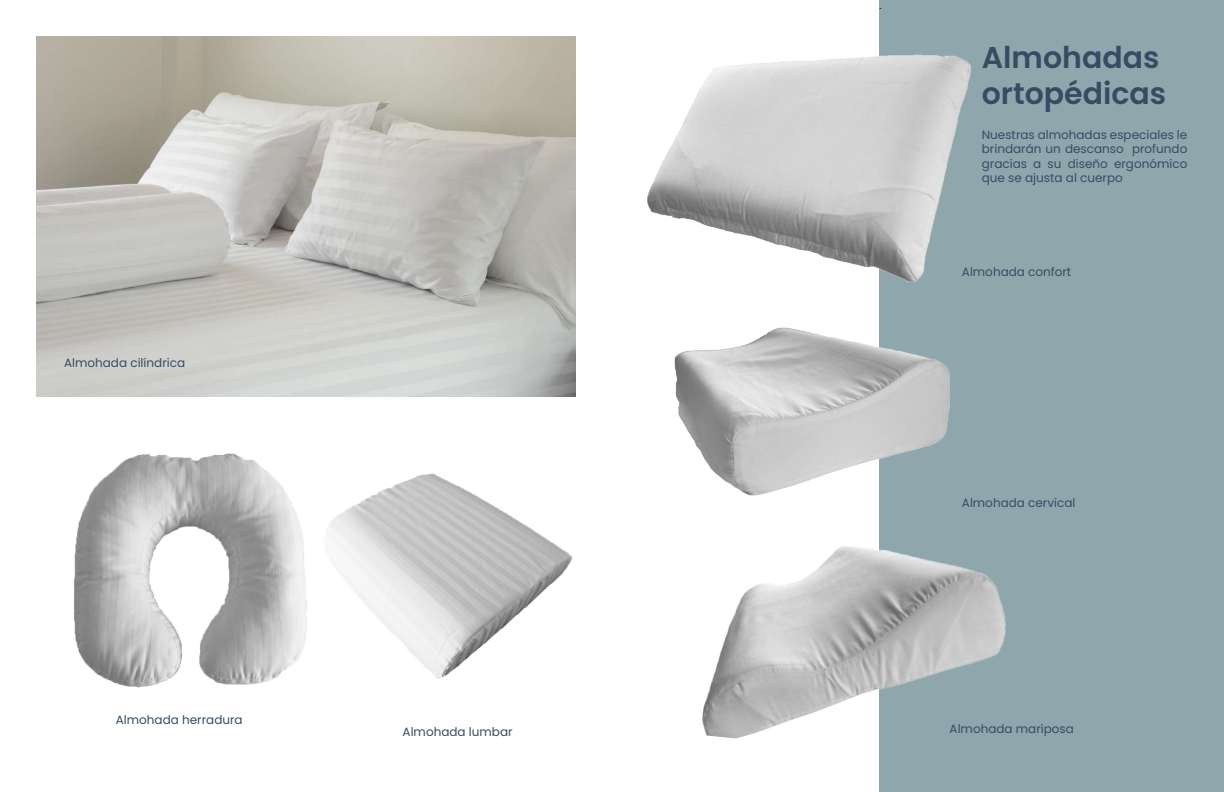
<style>
.page{position:relative;width:1224px;height:792px;background:#fff}
.page>*{position:absolute;margin:0;border:0;box-sizing:border-box;transform-origin:0 0}
.t1{font:600 30px/36px "Poppins";color:#374c63}
.t2{font:12px/14.4px "Poppins";color:#374c63;text-align:justify}
.t3{font:12px "Minion Pro";color:#231f20}
</style>
<div class="page">
<img style="left:36px;top:36px;width:540px;height:360px">
<img style="left:74px;top:453px;width:233px;height:235px">
<img style="left:326px;top:473px;width:247px;height:206px">
<div style="left:879px;top:0;width:345px;height:792px;background:#8fa6ad"></div>
<img style="left:647px;top:54px;width:324px;height:228px">
<img style="left:674px;top:327px;width:276px;height:169px">
<img style="left:702px;top:546px;width:304px;height:193px">
<p class="t2" style="left:64px;top:355px;width:123px">Almohada cilíndrica</p>
<p class="t2" style="left:116px;top:712px;width:128px">Almohada herradura</p>
<p class="t2" style="left:403px;top:725px;width:111px">Almohada lumbar</p>
<p class="t3" style="left:879px;top:-3px;width:4px">.</p>
<h1 class="t1" style="left:982px;top:39px;width:186px">Almohadas ortopédicas</h1>
<p class="t2" style="left:982px;top:127px;width:207px">Nuestras almohadas especiales le brindarán un descanso profundo gracias a su diseño ergonómico que se ajusta al cuerpo</p>
<p class="t2" style="left:962px;top:265px;width:111px">Almohada confort</p>
<p class="t2" style="left:962px;top:496px;width:115px">Almohada cervical</p>
<p class="t2" style="left:950px;top:721px;width:126px">Almohada mariposa</p>
</div>
